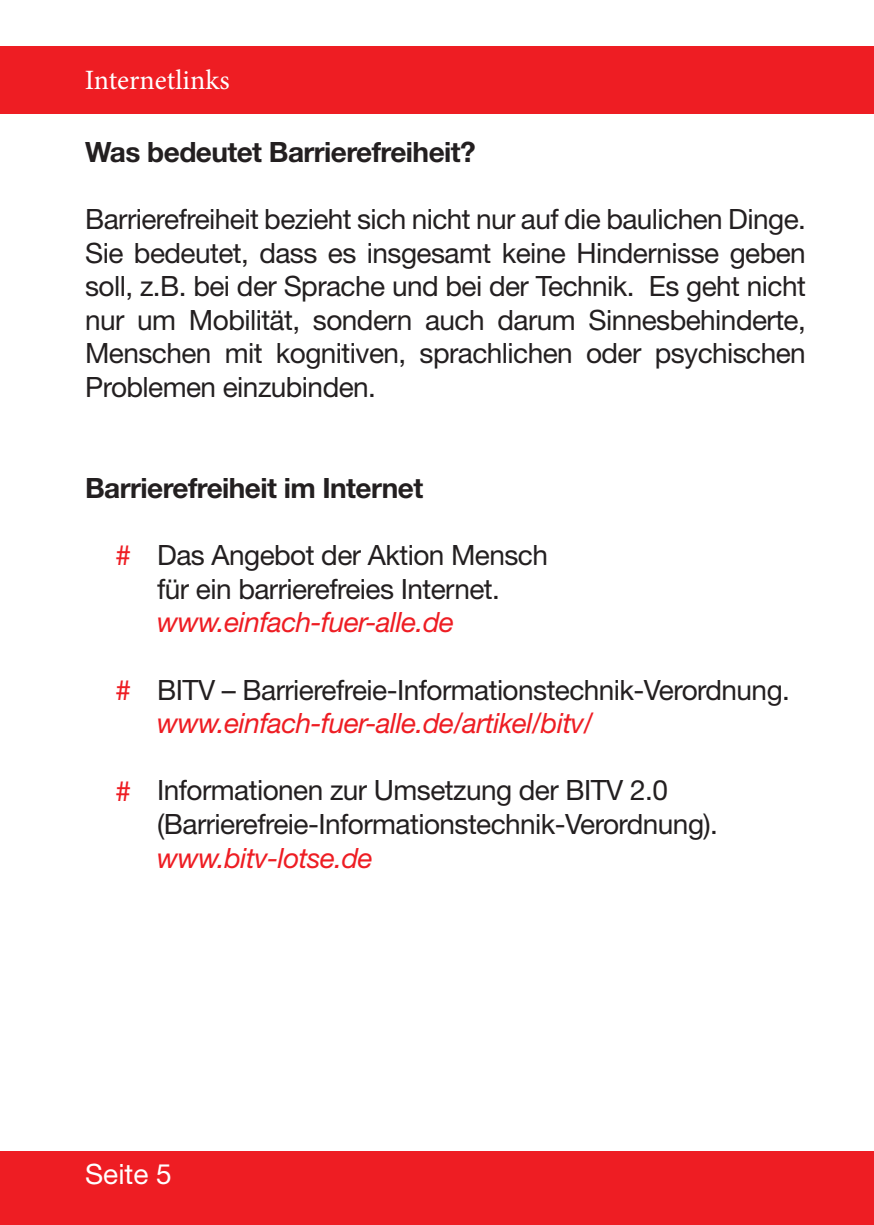
<style>
.page{position:relative;width:874px;height:1225px;background:#fff}
.page>*{position:absolute;margin:0;border:0;box-sizing:border-box;transform-origin:0 0}
.t1{font:28px/33.6px "Helvetica Neue LT Std";letter-spacing:-.02em;color:#231f20;text-align:justify}
.t2{font:italic 28px "Helvetica Neue LT Std";letter-spacing:-.02em;color:#ee1d23}
.t3{font:700 28px "Helvetica Neue LT Std";letter-spacing:-.02em;color:#231f20}
.t4{font:28px "Minion Pro";color:#fff}
.t5{font:28px "Helvetica Neue LT Std";color:#fff}
.t6{font:28px "Helvetica Neue LT Std";color:#ee1d23}
</style>
<div class="page">
<div style="left:0;top:46px;width:873px;height:67px;background:#ee1d23"></div>
<div style="left:0;top:1151px;width:873px;height:74px;background:#ee1d23"></div>
<p class="t4" style="left:85px;top:62px;width:146px">Internetlinks</p>
<p class="t3" style="left:85px;top:134px;width:392px">Was bedeutet Barrierefreiheit?</p>
<p class="t1" style="left:85px;top:202px;width:722px">Barrierefreiheit bezieht sich nicht nur auf die baulichen Dinge.<br>Sie bedeutet, dass es insgesamt keine Hindernisse geben soll, z.B. bei der Sprache und bei der Technik. Es geht nicht nur um Mobilität, sondern auch darum Sinnesbehinderte, Menschen mit kognitiven, sprachlichen oder psychischen Problemen einzubinden.</p>
<p class="t3" style="left:85px;top:470px;width:339px">Barrierefreiheit im Internet</p>
<p class="t6" style="left:115px;top:539px;width:17px">#</p>
<p class="t1" style="left:157px;top:538px;width:392px">Das Angebot der Aktion Mensch</p>
<p class="t1" style="left:157px;top:571px;width:344px">für ein barrierefreies Internet.</p>
<p class="t2" style="left:157px;top:605px;width:298px">www.einfach-fuer-alle.de</p>
<p class="t6" style="left:115px;top:673px;width:17px">#</p>
<p class="t1" style="left:157px;top:672px;width:634px">BITV – Barrierefreie-Informationstechnik-Verordnung.</p>
<p class="t2" style="left:157px;top:706px;width:437px">www.einfach-fuer-alle.de/artikel/bitv/</p>
<p class="t6" style="left:115px;top:774px;width:17px">#</p>
<p class="t1" style="left:157px;top:773px;width:512px">Informationen zur Umsetzung der BITV 2.0</p>
<p class="t1" style="left:157px;top:807px;width:562px">(Barrierefreie-Informationstechnik-Verordnung).</p>
<p class="t2" style="left:157px;top:841px;width:217px">www.bitv-lotse.de</p>
<p class="t5" style="left:85px;top:1157px;width:88px">Seite 5</p>
</div>
